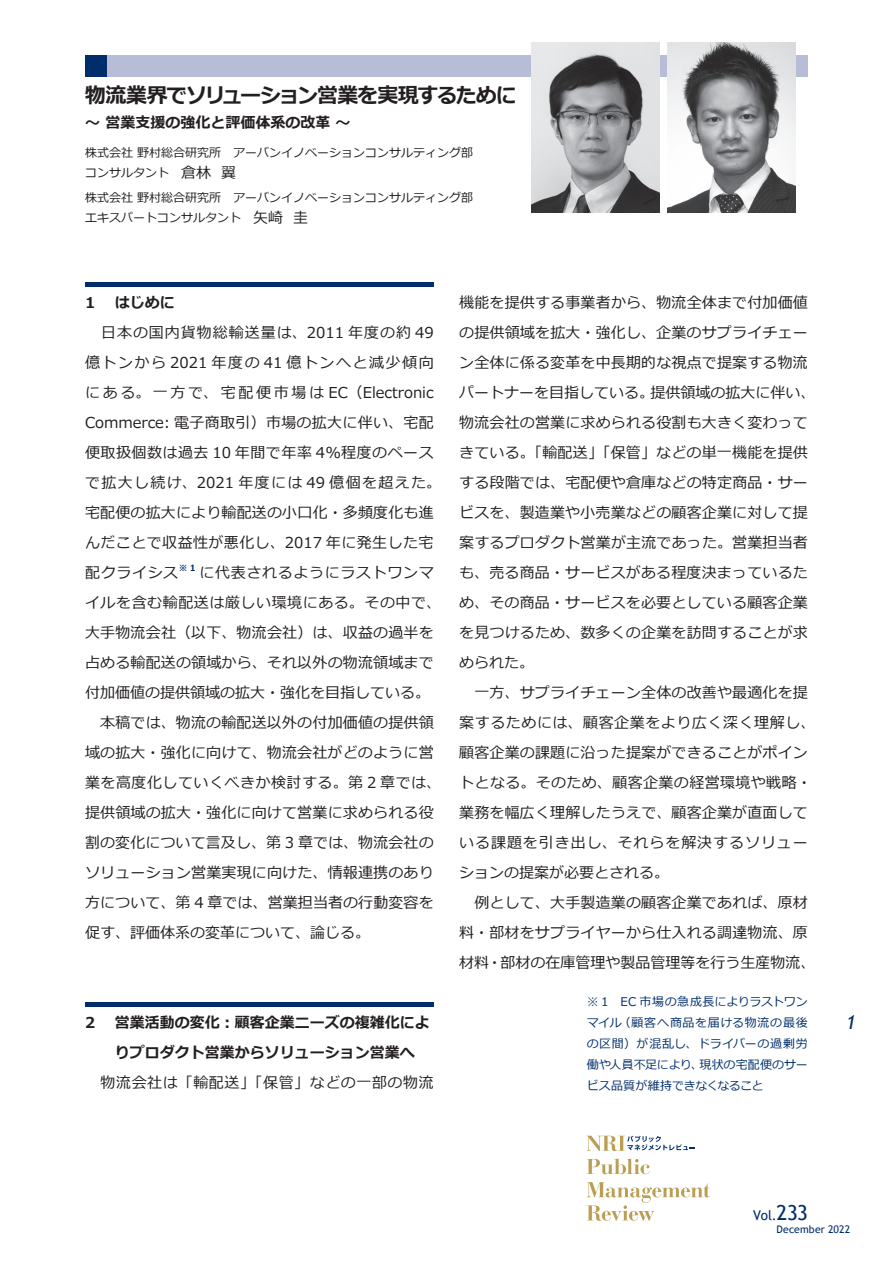
<style>
.page{position:relative;width:893px;height:1263px;background:#fff}
.page>*{position:absolute;margin:0;border:0;box-sizing:border-box;transform-origin:0 0}
.t1{font:700 21px "Meiryo";letter-spacing:-.05em;color:#231f20}
.t2{font:italic 19.5px "Trebuchet MS";color:#002e6b}
.t3{font:15px/30px "Meiryo";letter-spacing:.01em;color:#231f20}
.t4{font:15px/30px "Meiryo";letter-spacing:.03em;color:#231f20}
.t5{font:700 15px/30px "Meiryo";color:#231f20}
.t6{font:15px "Meiryo";letter-spacing:.035em;color:#231f20}
.t7{font:13.5px "Trebuchet MS";color:#002e6b}
.t8{font:12px/19.5px "Meiryo";color:#231f20}
.t9{font:12px/21px "Meiryo";color:#002e6b;text-align:justify}
.t10{font:10.5px "Trebuchet MS";letter-spacing:.015em;color:#002e6b}
.t11{font:700 8.7px "Meiryo";color:#002e6b}
.s1{font-size:15px}
.s2{font-size:20.7px}
</style>
<div class="page">
<svg style="left:587px;top:1136px;width:108px;height:15px"></svg>
<svg style="left:587px;top:1158px;width:63px;height:16px"></svg>
<svg style="left:587px;top:1182px;width:123px;height:39px"></svg>
<div style="left:85px;top:55px;width:723px;height:22px;background:#b7bdd6"></div>
<div style="left:85px;top:55px;width:21px;height:22px;background:#002e6b"></div>
<div style="left:85px;top:282px;width:349px;height:5px;background:#002e6b"></div>
<img style="left:531px;top:42px;width:128px;height:171px">
<img style="left:668px;top:43px;width:127px;height:170px">
<hr style="left:85px;top:1002px;width:349px;height:4px;background:#002e6b">
<h1 class="t1" style="left:85px;top:81px;width:433px">物流業界でソリューション営業を実現するために</h1>
<p class="t5" style="left:85px;top:109px;width:267px">～ 営業支援の強化と評価体系の改革 ～</p>
<p class="t8" style="left:85px;top:144px;width:390px">株式会社 野村総合研究所　アーバンイノベーションコンサルティング部コンサルタント　<span class="s1">倉林 翼</span></p>
<p class="t8" style="left:85px;top:189px;width:390px">株式会社 野村総合研究所　アーバンイノベーションコンサルティング部エキスパートコンサルタント　<span class="s1">矢崎 圭</span></p>
<p class="t5" style="left:85px;top:289px;width:12px">1</p>
<p class="t5" style="left:115px;top:289px;width:61px">はじめに</p>
<p class="t4" style="left:85px;top:319px;width:358px">　日本の国内貨物総輸送量は、2011 年度の約 49億トンから 2021 年度の 41 億トンへと減少傾向にある。一方で、宅配便市場は EC（Electronic<br>Commerce: 電子商取引）市場の拡大に伴い、宅配便取扱個数は過去 10 年間で年率 4％程度のペースで拡大し続け、2021 年度には 49 億個を超えた。宅配便の拡大により輸配送の小口化・多頻度化も進んだことで収益性が悪化し、2017 年に発生した宅配クライシス</p>
<p class="t11" style="left:179px;top:562px;width:18px">※ 1</p>
<p class="t3" style="left:85px;top:559px;width:358px;text-indent:114px">に代表されるようにラストワンマイルを含む輸配送は厳しい環境にある。その中で、大手物流会社（以下、物流会社）は、収益の過半を占める輸配送の領域から、それ以外の物流領域まで付加価値の提供領域の拡大・強化を目指している。　本稿では、物流の輸配送以外の付加価値の提供領域の拡大・強化に向けて、物流会社がどのように営業を高度化していくべきか検討する。第 2 章では、提供領域の拡大・強化に向けて営業に求められる役割の変化について言及し、第 3 章では、物流会社のソリューション営業実現に向けた、情報連携のあり方について、第 4 章では、営業担当者の行動変容を促す、評価体系の変革について、論じる。</p>
<p class="t5" style="left:85px;top:1009px;width:12px">2</p>
<p class="t5" style="left:115px;top:1009px;width:317px">営業活動の変化：顧客企業ニーズの複雑化によりプロダクト営業からソリューション営業へ</p>
<p class="t6" style="left:85px;top:1072px;width:350px">　物流会社は「輸配送」「保管」などの一部の物流</p>
<p class="t3" style="left:459px;top:289px;width:358px">機能を提供する事業者から、物流全体まで付加価値の提供領域を拡大・強化し、企業のサプライチェーン全体に係る変革を中長期的な視点で提案する物流パートナーを目指している。提供領域の拡大に伴い、物流会社の営業に求められる役割も大きく変わってきている。「輸配送」「保管」などの単一機能を提供する段階では、宅配便や倉庫などの特定商品・サービスを、製造業や小売業などの顧客企業に対して提案するプロダクト営業が主流であった。営業担当者も、売る商品・サービスがある程度決まっているため、その商品・サービスを必要としている顧客企業を見つけるため、数多くの企業を訪問することが求められた。<br>　一方、サプライチェーン全体の改善や最適化を提案するためには、顧客企業をより広く深く理解し、顧客企業の課題に沿った提案ができることがポイントとなる。そのため、顧客企業の経営環境や戦略・業務を幅広く理解したうえで、顧客企業が直面している課題を引き出し、それらを解決するソリューションの提案が必要とされる。<br>　例として、大手製造業の顧客企業であれば、原材料・部材をサプライヤーから仕入れる調達物流、原材料・部材の在庫管理や製品管理等を行う生産物流、</p>
<p class="t9" style="left:587px;top:991px;width:223px">※ 1　EC 市場の急成長によりラストワンマイル（顧客へ商品を届ける物流の最後の区間）が混乱し、ドライバーの過剰労働や人員不足により、現状の宅配便のサービス品質が維持できなくなること</p>
<h2 class="t2" style="left:845px;top:1011px;width:12px">1</h2>
<p class="t7" style="left:753px;top:1207px;width:56px">Vol.<span class="s2">233</span></p>
<p class="t10" style="left:777px;top:1223px;width:75px">December 2022</p>
</div>
